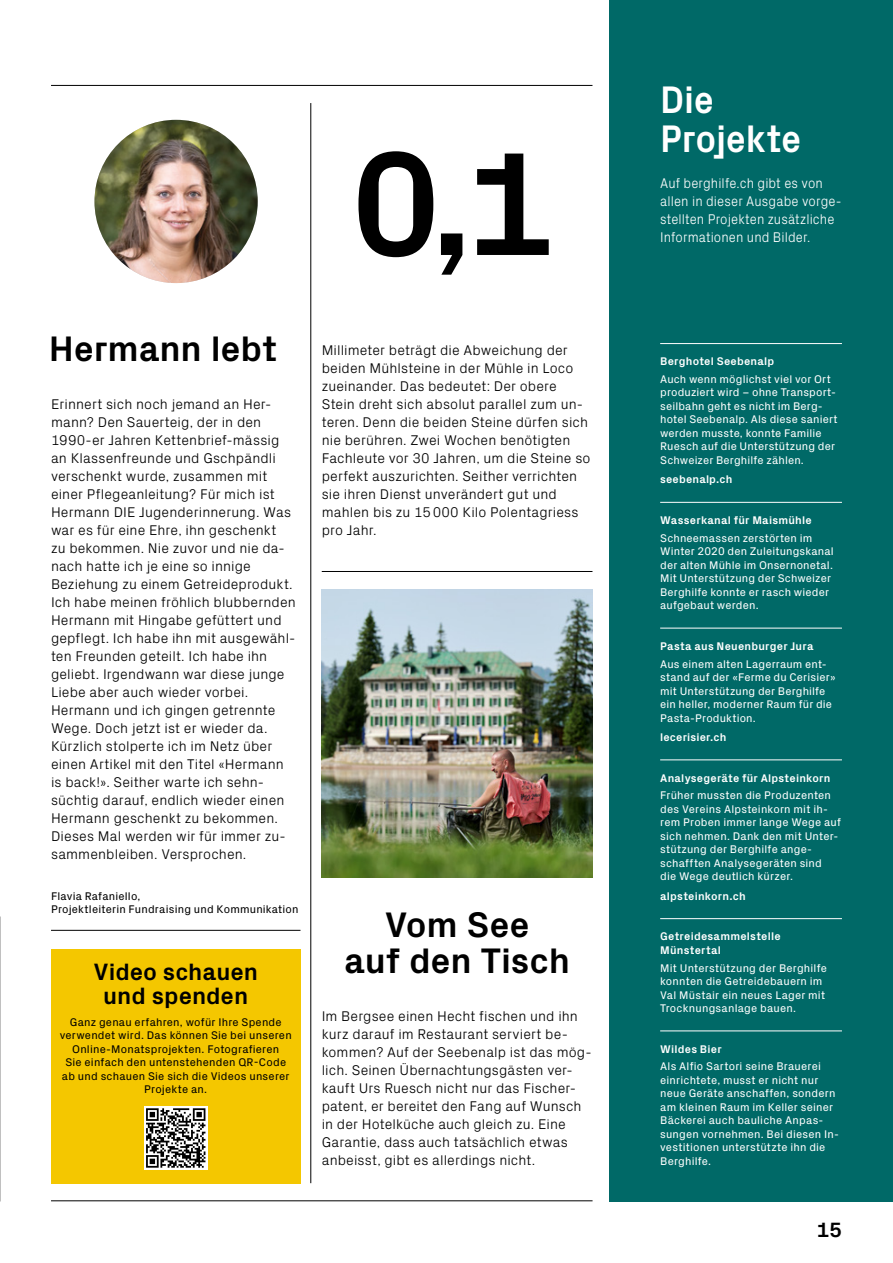
<style>
.page{position:relative;width:893px;height:1263px;background:#fff}
.page>*{position:absolute;margin:0;border:0;box-sizing:border-box;transform-origin:0 0}
.t1{font:700 149.1px "Px Grotesk";color:#000}
.t2{font:700 39px/39px "Px Grotesk";letter-spacing:-.01em;color:#fff;scale:.92 1}
.t3{font:700 36px/36px "Px Grotesk";letter-spacing:-.005em;color:#000;text-align:center}
.t4{font:700 24px/24px "Px Grotesk";color:#000;text-align:center}
.t5{font:700 21px "Px Grotesk";color:#000}
.t6{font:300 14.25px/18px "Px Grotesk";letter-spacing:.01em;color:#000}
.t7{font:300 14.25px/18px "Px Grotesk";letter-spacing:.005em;color:#fff;scale:.92 1}
.t8{font:11.25px/13.5px "Px Grotesk";letter-spacing:.015em;color:#fff}
.t9{font:11.25px/13.5px "Px Grotesk";letter-spacing:.02em;color:#000}
.t10{font:700 11.25px/13.5px "Px Grotesk";letter-spacing:.02em;color:#fff}
</style>
<div class="page">
<div style="left:609px;top:0;width:284px;height:1201px;background:#006967"></div>
<hr style="left:310px;top:103px;width:1px;height:1080px;background:#000">
<hr style="left:51px;top:1200px;width:542px;height:1px;background:#000">
<hr style="left:51px;top:930px;width:249px;height:1px;background:#000">
<hr style="left:322px;top:571px;width:270px;height:1px;background:#000">
<hr style="left:51px;top:85px;width:541px;height:1px;background:#000">
<img style="left:322px;top:590px;width:270px;height:287px">
<img style="left:94px;top:120px;width:164px;height:163px;border-radius:82px">
<hr style="left:660px;top:343px;width:182px;height:1px;background:#fff">
<hr style="left:660px;top:502px;width:182px;height:1px;background:#fff">
<hr style="left:660px;top:628px;width:182px;height:1px;background:#fff">
<hr style="left:660px;top:759px;width:182px;height:1px;background:#fff">
<hr style="left:660px;top:918px;width:182px;height:1px;background:#fff">
<hr style="left:660px;top:1030px;width:182px;height:1px;background:#fff">
<img style="left:0;top:916px;width:1px;height:285px">
<div style="left:51px;top:949px;width:249px;height:234px;background:#f4c700"></div>
<svg style="left:144px;top:1106px;width:63px;height:63px"></svg>
<svg style="left:146px;top:1108px;width:59px;height:60px;background:#7e7e7e"></svg>
<h1 class="t1" style="left:351px;top:96px;width:205px">0,1</h1>
<h3 class="t3" style="left:49px;top:329px;width:230px">Hermann lebt</h3>
<p class="t6" style="left:51px;top:394px;width:246px">Erinnert sich noch jemand an Her&shy;mann? Den Sauerteig, der in den 1990-er Jahren Kettenbrief-mässig an Klassenfreunde und Gschpändli verschenkt wurde, zusammen mit einer Pflegeanleitung? Für mich ist Hermann DIE Jugenderinnerung. Was war es für eine Ehre, ihn geschenkt<br>zu bekommen. Nie zuvor und nie da&shy;nach hatte ich je eine so innige Beziehung zu einem Getreideprodukt.<br>Ich habe meinen fröhlich blubbernden Hermann mit Hingabe gefüttert und gepflegt. Ich habe ihn mit ausgewähl&shy;ten Freunden geteilt. Ich habe ihn geliebt. Irgendwann war diese junge Liebe aber auch wieder vorbei.<br>Hermann und ich gingen getrennte Wege. Doch jetzt ist er wieder da.<br>Kürzlich stolperte ich im Netz über einen Artikel mit den Titel «Hermann is back!». Seither warte ich sehn&shy;süchtig darauf, endlich wieder einen Hermann geschenkt zu bekommen.<br>Dieses Mal werden wir für immer zu&shy;sammenbleiben. Versprochen.</p>
<p class="t9" style="left:51px;top:888px;width:249px">Flavia Rafaniello,<br>Projektleiterin Fundraising und Kommunikation</p>
<h3 class="t4" style="left:94px;top:958px;width:166px">Video schauen und spenden</h3>
<p class="t9" style="left:60px;top:1014px;width:233px;text-align:center">Ganz genau erfahren, wofür Ihre Spende verwendet wird. Das können Sie bei unseren Online-Monatsprojekten. Fotografieren<br>Sie einfach den untenstehenden QR-Code ab und schauen Sie sich die Videos unserer Projekte an.</p>
<p class="t6" style="left:322px;top:340px;width:270px">Millimeter beträgt die Abweichung der beiden Mühlsteine in der Mühle in Loco zueinander. Das bedeutet: Der obere Stein dreht sich absolut parallel zum un&shy;teren. Denn die beiden Steine dürfen sich nie berühren. Zwei Wochen benötigten Fachleute vor 30 Jahren, um die Steine so perfekt auszurichten. Seither verrichten sie ihren Dienst unverändert gut und mahlen bis zu 15 000 Kilo Polentagriess pro Jahr.</p>
<h3 class="t3" style="left:344px;top:905px;width:227px">Vom See<br>auf den Tisch</h3>
<p class="t6" style="left:322px;top:1006px;width:271px">Im Bergsee einen Hecht fischen und ihn kurz darauf im Restaurant serviert be&shy;kommen? Auf der Seebenalp ist das mög&shy;lich. Seinen Übernachtungsgästen ver&shy;kauft Urs Ruesch nicht nur das Fischer&shy;patent, er bereitet den Fang auf Wunsch in der Hotelküche auch gleich zu. Eine Garantie, dass auch tatsächlich etwas anbeisst, gibt es allerdings nicht.</p>
<h2 class="t2" style="left:660px;top:78px;width:155px">Die<br>Projekte</h2>
<p class="t7" style="left:660px;top:173px;width:199px">Auf berghilfe.ch gibt es von allen in dieser Ausgabe vorge&shy;stellten Projekten zusätzliche<br>Informationen und Bilder.</p>
<p class="t10" style="left:660px;top:354px;width:116px">Berghotel Seebenalp</p>
<p class="t8" style="left:660px;top:372px;width:179px">Auch wenn möglichst viel vor Ort produziert wird – ohne Transport&shy;seilbahn geht es nicht im Berg&shy;hotel Seebenalp. Als diese saniert werden musste, konnte Familie<br>Ruesch auf die Unterstützung der<br>Schweizer Berghilfe zählen.</p>
<p class="t10" style="left:660px;top:472px;width:74px">seebenalp.ch</p>
<p class="t10" style="left:660px;top:513px;width:153px">Wasserkanal für Maismühle</p>
<p class="t8" style="left:660px;top:530px;width:175px">Schneemassen zerstörten im<br>Winter 2020 den Zuleitungskanal der alten Mühle im Onsernonetal.<br>Mit Unterstützung der Schweizer<br>Berghilfe konnte er rasch wieder aufgebaut werden.</p>
<p class="t10" style="left:660px;top:639px;width:155px">Pasta aus Neuenburger Jura</p>
<p class="t8" style="left:660px;top:656px;width:177px">Aus einem alten Lagerraum ent&shy;stand auf der «Ferme du Cerisier» mit Unterstützung der Berghilfe ein heller, moderner Raum für die<br>Pasta-Produktion.</p>
<p class="t10" style="left:660px;top:730px;width:68px">lecerisier.ch</p>
<p class="t10" style="left:660px;top:770px;width:172px">Analysegeräte für Alpsteinkorn</p>
<p class="t8" style="left:660px;top:788px;width:182px">Früher mussten die Produzenten des Vereins Alpsteinkorn mit ih&shy;rem Proben immer lange Wege auf sich nehmen. Dank den mit Unter&shy;stützung der Berghilfe ange&shy;schafften Analysegeräten sind<br>die Wege deutlich kürzer.</p>
<p class="t10" style="left:660px;top:888px;width:87px">alpsteinkorn.ch</p>
<p class="t10" style="left:660px;top:929px;width:122px">Getreidesammelstelle<br>Münstertal</p>
<p class="t8" style="left:660px;top:960px;width:168px">Mit Unterstützung der Berghilfe konnten die Getreidebauern im<br>Val Müstair ein neues Lager mit<br>Trocknungsanlage bauen.</p>
<p class="t10" style="left:660px;top:1041px;width:63px">Wildes Bier</p>
<p class="t8" style="left:660px;top:1059px;width:180px">Als Alfio Sartori seine Brauerei einrichtete, musst er nicht nur neue Geräte anschaffen, sondern am kleinen Raum im Keller seiner<br>Bäckerei auch bauliche Anpas&shy;sungen vornehmen. Bei diesen In&shy;vestitionen unterstützte ihn die<br>Berghilfe.</p>
<h3 class="t5" style="left:817px;top:1215px;width:27px">15</h3>
</div>
